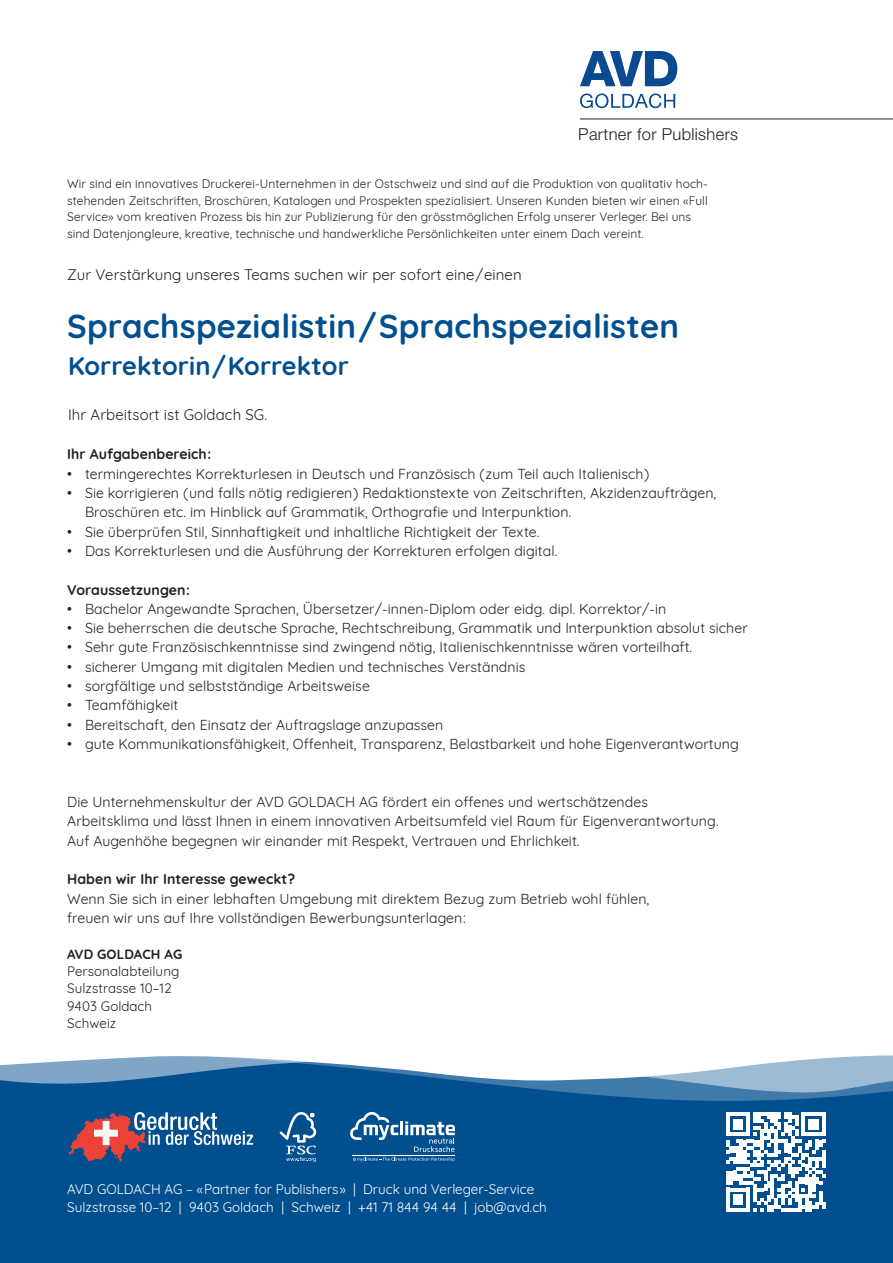
<style>
.page{position:relative;width:893px;height:1263px;background:#fff}
.page>*{position:absolute;margin:0;border:0;box-sizing:border-box;transform-origin:0 0}
.t1{font:700 33px "Quicksand";letter-spacing:.01em;color:#014f8f}
.t2{font:700 25.5px "Quicksand";letter-spacing:.005em;color:#014f8f}
.t3{font:300 16.5px "Helvetica Neue LT Pro";letter-spacing:.02em;color:#231f20}
.t4{font:15px "Quicksand";letter-spacing:.005em;color:#231f20}
.t5{font:14.1px/19.4px "Quicksand";letter-spacing:.005em;color:#231f20}
.t6{font:700 14.1px "Quicksand";letter-spacing:.005em;color:#231f20}
.t7{font:13.5px/18px "Quicksand";color:#fff}
.t8{font:13.35px/17.1px "Quicksand";letter-spacing:.005em;color:#231f20}
.t9{font:700 13.35px "Quicksand";letter-spacing:.005em;color:#231f20}
.t10{font:12px/16.5px "Quicksand";letter-spacing:.005em;color:#231f20}
</style>
<div class="page">
<div style="left:0;top:1045px;width:893px;height:218px;background:#014f8f"></div>
<svg style="left:19px;top:1082px;width:874px;height:19px"></svg>
<svg style="left:0;top:1045px;width:893px;height:37px;background:#bcd0e1"></svg>
<svg style="left:350px;top:1112px;width:105px;height:49px"></svg>
<svg style="left:69px;top:1112px;width:184px;height:49px"></svg>
<img style="left:94px;top:1121px;width:24px;height:24px">
<svg style="left:280px;top:1112px;width:36px;height:50px"></svg>
<svg style="left:726px;top:1112px;width:100px;height:100px"></svg>
<hr style="left:580px;top:119px;width:313px;height:1px;background:#231f20">
<svg style="left:580px;top:51px;width:97px;height:35px"></svg>
<svg style="left:580px;top:94px;width:95px;height:14px"></svg>
<p class="t3" style="left:578px;top:124px;width:161px">Partner for Publishers</p>
<p class="t10" style="left:67px;top:174px;width:642px">Wir sind ein innovatives Druckerei-Unternehmen in der Ostschweiz und sind auf die Produktion von qualitativ hoch&shy;stehenden Zeitschriften, Broschüren, Katalogen und Prospekten spezialisiert. Unseren Kunden bieten wir einen «Full Service» vom kreativen Prozess bis hin zur Publizierung für den grösstmöglichen Erfolg unserer Verleger. Bei uns sind Datenjongleure, kreative, technische und handwerkliche Persönlichkeiten unter einem Dach vereint.</p>
<p class="t4" style="left:67px;top:263px;width:456px">Zur Verstärkung unseres Teams suchen wir per sofort eine/einen</p>
<h1 class="t1" style="left:67px;top:299px;width:613px">Sprachspezialistin/Sprachspezialisten</h1>
<h2 class="t2" style="left:68px;top:345px;width:282px">Korrektorin/Korrektor</h2>
<p class="t4" style="left:68px;top:403px;width:201px">Ihr Arbeitsort ist Goldach SG.</p>
<p class="t6" style="left:67px;top:443px;width:146px">Ihr Aufgabenbereich:</p>
<p class="t5" style="left:67px;top:463px;width:584px">• termingerechtes Korrekturlesen in Deutsch und Französisch (zum Teil auch Italienisch)</p>
<p class="t5" style="left:85px;top:482px;width:633px;text-indent:-18px">• Sie korrigieren (und falls nötig redigieren) Redaktionstexte von Zeitschriften, Akzidenzaufträgen,<br>Broschüren etc. im Hinblick auf Grammatik, Orthografie und Interpunktion.</p>
<p class="t5" style="left:67px;top:520px;width:474px">• Sie überprüfen Stil, Sinnhaftigkeit und inhaltliche Richtigkeit der Texte.</p>
<p class="t5" style="left:67px;top:540px;width:492px">• Das Korrekturlesen und die Ausführung der Korrekturen erfolgen digital.</p>
<p class="t6" style="left:67px;top:578px;width:124px">Voraussetzungen:</p>
<p class="t5" style="left:67px;top:598px;width:601px">• Bachelor Angewandte Sprachen, Übersetzer/-innen-Diplom oder eidg. dipl. Korrektor/-in</p>
<p class="t5" style="left:67px;top:617px;width:682px">• Sie beherrschen die deutsche Sprache, Rechtschreibung, Grammatik und Interpunktion absolut sicher</p>
<p class="t5" style="left:67px;top:636px;width:626px">• Sehr gute Französischkenntnisse sind zwingend nötig, Italienischkenntnisse wären vorteilhaft.</p>
<p class="t5" style="left:67px;top:656px;width:460px">• sicherer Umgang mit digitalen Medien und technisches Verständnis</p>
<p class="t5" style="left:67px;top:675px;width:304px">• sorgfältige und selbstständige Arbeitsweise</p>
<p class="t5" style="left:67px;top:694px;width:113px">• Teamfähigkeit</p>
<p class="t5" style="left:67px;top:713px;width:378px">• Bereitschaft, den Einsatz der Auftragslage anzupassen</p>
<p class="t5" style="left:67px;top:733px;width:673px">• gute Kommunikationsfähigkeit, Offenheit, Transparenz, Belastbarkeit und hohe Eigenverantwortung</p>
<p class="t5" style="left:67px;top:791px;width:653px">Die Unternehmenskultur der AVD GOLDACH AG fördert ein offenes und wertschätzendes<br>Arbeitsklima und lässt Ihnen in einem innovativen Arbeitsumfeld viel Raum für Eigenverantwortung.<br>Auf Augenhöhe begegnen wir einander mit Respekt, Vertrauen und Ehrlichkeit.</p>
<p class="t6" style="left:67px;top:867px;width:230px">Haben wir Ihr Interesse geweckt?</p>
<p class="t5" style="left:67px;top:887px;width:584px">Wenn Sie sich in einer lebhaften Umgebung mit direktem Bezug zum Betrieb wohl fühlen, freuen wir uns auf Ihre vollständigen Bewerbungsunterlagen:</p>
<p class="t9" style="left:67px;top:943px;width:117px">AVD GOLDACH AG</p>
<p class="t8" style="left:67px;top:962px;width:114px">Personalabteilung<br>Sulzstrasse 10–12<br>9403 Goldach<br>Schweiz</p>
<p class="t7" style="left:67px;top:1179px;width:481px">AVD GOLDACH AG – «Partner for Publishers» | Druck und Verleger-Service<br>Sulzstrasse 10–12 | 9403 Goldach | Schweiz | +41 71 844 94 44 | job@avd.ch</p>
</div>
